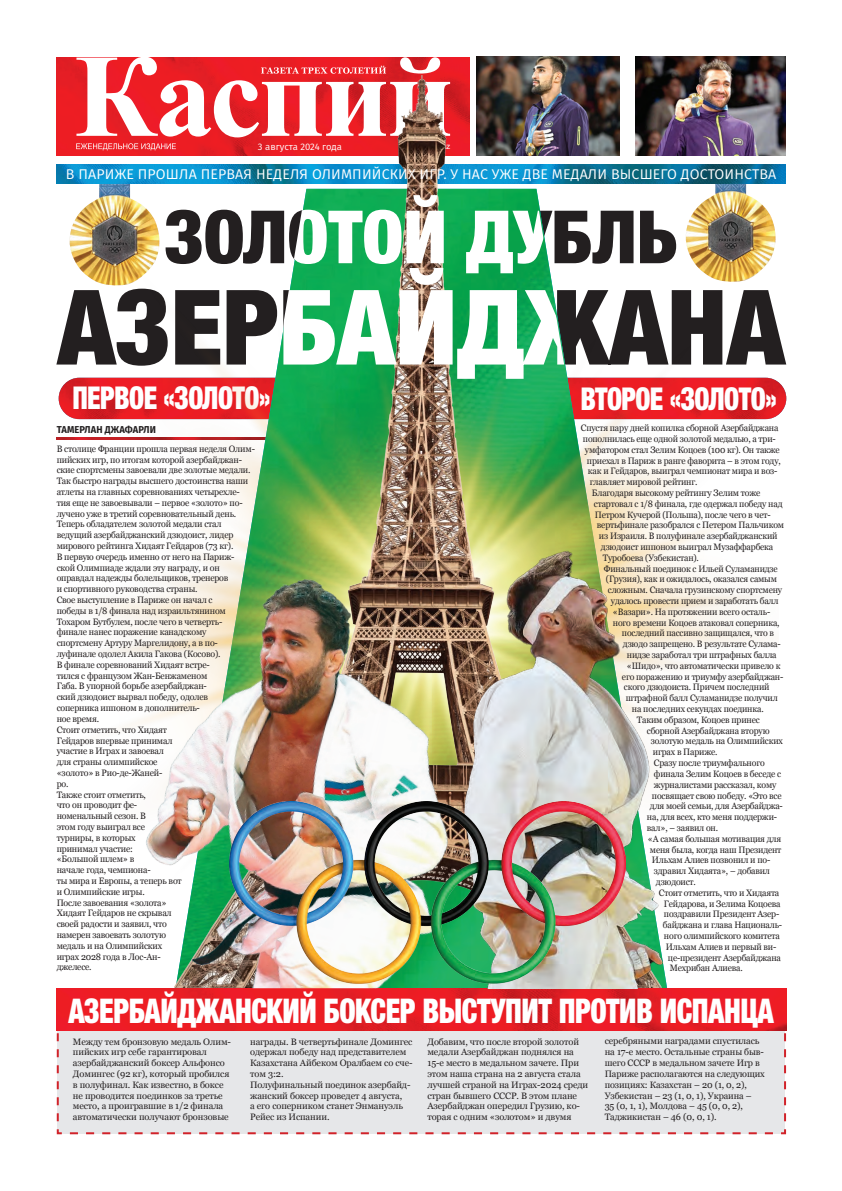
<style>
.page{position:relative;width:842px;height:1191px;background:#fff}
.page>*{position:absolute;margin:0;border:0;box-sizing:border-box;transform-origin:0 0}
.t1{font:800 34.1px "Helvetica Neue Condensed";letter-spacing:-.015em;color:#fff;scale:.86 1}
.t2{font:800 31.5px "Helvetica Neue Condensed";letter-spacing:-.02em;color:#fff;scale:.86 1}
.t3{font:14.1px "Fira Sans";letter-spacing:.01em;color:#fff}
.t4{font:700 10px "Fira Sans";letter-spacing:.01em;color:#231f20;scale:.93 1}
.t5{font:9.5px "Fira Sans";color:#fff}
.t6{font:9.3px "Georgia";letter-spacing:-.02em;color:#231f20;scale:.94 1}
.t7{font:9.3px/10.8px "Georgia";letter-spacing:-.02em;color:#231f20;scale:.95 1}
.t8{font:9.3px/10.8px "Georgia";letter-spacing:-.02em;color:#231f20}
</style>
<div class="page">
<svg style="left:56px;top:329px;width:730px;height:36px"></svg>
<img style="left:684px;top:183px;width:94px;height:91px">
<img style="left:67px;top:183px;width:95px;height:91px">
<img style="left:57px;top:437px;width:8px;height:2px">
<img style="left:778px;top:382px;width:8px;height:33px">
<img style="left:59px;top:383px;width:6px;height:30px">
<img style="left:57px;top:58px;width:412px;height:97px">
<svg style="left:76px;top:143px;width:93px;height:7px"></svg>
<svg style="left:76px;top:57px;width:374px;height:80px"></svg>
<img style="left:57px;top:164px;width:729px;height:19px">
<img style="left:65px;top:274px;width:713px;height:371px">
<img style="left:169px;top:76px;width:505px;height:497px">
<svg style="left:166px;top:195px;width:510px;height:73px"></svg>
<svg style="left:151px;top:268px;width:538px;height:111px"></svg>
<div style="left:56px;top:988px;width:731px;height:147px;background:#e6e7e9"></div>
<img style="left:57px;top:988px;width:729px;height:42px">
<img style="left:459px;top:514px;width:253px;height:474px">
<img style="left:65px;top:573px;width:448px;height:415px">
<img style="left:229px;top:801px;width:396px;height:190px">
<img style="left:635px;top:57px;width:150px;height:98px">
<img style="left:477px;top:57px;width:143px;height:98px">
<p class="t5" style="left:258px;top:139px;width:85px">3 августа 2024 года</p>
<h3 class="t3" style="left:66px;top:163px;width:712px">В ПАРИЖЕ ПРОШЛА ПЕРВАЯ НЕДЕЛЯ ОЛИМПИЙСКИХ ИГР. У НАС УЖЕ ДВЕ МЕДАЛИ ВЫСШЕГО ДОСТОИНСТВА</h3>
<h2 class="t2" style="left:72px;top:372px;width:232px">ПЕРВОЕ «ЗОЛОТО»</h2>
<h2 class="t2" style="left:580px;top:373px;width:230px">ВТОРОЕ «ЗОЛОТО»</h2>
<p class="t6" style="left:581px;top:423px;width:212px">Спустя пару дней копилка сборной Азербайджана</p>
<p class="t6" style="left:583px;top:433px;width:207px">пополнилась еще одной золотой медалью, а три-</p>
<p class="t6" style="left:585px;top:444px;width:209px">умфатором стал Зелим Коцоев (100 кг). Он также</p>
<p class="t6" style="left:587px;top:455px;width:208px">приехал в Париж в ранге фаворита – в этом году,</p>
<p class="t6" style="left:588px;top:466px;width:203px">как и Гейдаров, выиграл чемпионат мира и воз-</p>
<p class="t6" style="left:590px;top:477px;width:116px">главляет мировой рейтинг.</p>
<p class="t6" style="left:592px;top:487px;width:181px">Благодаря высокому рейтингу Зелим тоже</p>
<p class="t6" style="left:594px;top:498px;width:202px">стартовал с 1/8 финала, где одержал победу над</p>
<p class="t6" style="left:595px;top:509px;width:188px">Петром Кучерой (Польша), после чего в чет-</p>
<p class="t6" style="left:597px;top:520px;width:201px">вертьфинале разобрался с Петером Пальчиком</p>
<p class="t6" style="left:599px;top:531px;width:192px">из Израиля. В полуфинале азербайджанский</p>
<p class="t6" style="left:601px;top:541px;width:185px">дзюдоист иппоном выиграл Музаффарбека</p>
<p class="t6" style="left:603px;top:552px;width:104px">Туробоева (Узбекистан).</p>
<p class="t6" style="left:604px;top:563px;width:186px">Финальный поединок с Ильей Суламанидзе</p>
<p class="t6" style="left:606px;top:574px;width:183px">(Грузия), как и ожидалось, оказался самым</p>
<p class="t6" style="left:608px;top:585px;width:187px">сложным. Сначала грузинскому спортсмену</p>
<p class="t6" style="left:611px;top:595px;width:180px">удалось провести прием и заработать балл</p>
<p class="t6" style="left:613px;top:606px;width:169px">«Вазари». На протяжении всего осталь-</p>
<p class="t6" style="left:613px;top:617px;width:179px">ного времени Коцоев атаковал соперника,</p>
<p class="t6" style="left:622px;top:628px;width:163px">последний пассивно защищался, что в</p>
<p class="t6" style="left:623px;top:639px;width:169px">дзюдо запрещено. В результате Сулама-</p>
<p class="t6" style="left:627px;top:649px;width:161px">нидзе заработал три штрафных балла</p>
<p class="t6" style="left:627px;top:660px;width:165px">«Шидо», что автоматически привело к</p>
<p class="t6" style="left:622px;top:671px;width:173px">его поражению и триумфу азербайджан-</p>
<p class="t6" style="left:624px;top:682px;width:156px">ского дзюдоиста. Причем последний</p>
<p class="t6" style="left:626px;top:693px;width:163px">штрафной балл Суламанидзе получил</p>
<p class="t6" style="left:632px;top:703px;width:142px">на последних секундах поединка.</p>
<p class="t6" style="left:637px;top:714px;width:132px">Таким образом, Коцоев принес</p>
<p class="t6" style="left:647px;top:725px;width:132px">сборной Азербайджана вторую</p>
<p class="t6" style="left:651px;top:736px;width:142px">золотую медаль на Олимпийских</p>
<p class="t6" style="left:653px;top:746px;width:70px">играх в Париже.</p>
<p class="t6" style="left:654px;top:757px;width:119px">Сразу после триумфального</p>
<p class="t6" style="left:654px;top:768px;width:137px">финала Зелим Коцоев в беседе с</p>
<p class="t6" style="left:654px;top:779px;width:132px">журналистами рассказал, кому</p>
<p class="t6" style="left:652px;top:790px;width:139px">посвящает свою победу. «Это все</p>
<p class="t6" style="left:650px;top:800px;width:143px">для моей семьи, для Азербайджа-</p>
<p class="t6" style="left:647px;top:811px;width:140px">на, для всех, кто меня поддержи-</p>
<p class="t6" style="left:647px;top:822px;width:77px">вал», – заявил он.</p>
<p class="t6" style="left:648px;top:833px;width:143px">«А самая большая мотивация для</p>
<p class="t6" style="left:650px;top:844px;width:141px">меня была, когда наш Президент</p>
<p class="t6" style="left:652px;top:854px;width:127px">Ильхам Алиев позвонил и по-</p>
<p class="t6" style="left:654px;top:865px;width:125px">здравил Хидаята», – добавил</p>
<p class="t6" style="left:656px;top:876px;width:44px">дзюдоист.</p>
<p class="t6" style="left:659px;top:887px;width:130px">Стоит отметить, что и Хидаята</p>
<p class="t6" style="left:664px;top:898px;width:126px">Гейдарова, и Зелима Коцоева</p>
<p class="t6" style="left:664px;top:908px;width:124px">поздравили Президент Азер-</p>
<p class="t6" style="left:663px;top:919px;width:128px">байджана и глава Националь-</p>
<p class="t6" style="left:664px;top:930px;width:125px">ного олимпийского комитета</p>
<p class="t6" style="left:666px;top:941px;width:119px">Ильхам Алиев и первый ви-</p>
<p class="t6" style="left:668px;top:952px;width:122px">це-президент Азербайджана</p>
<p class="t6" style="left:670px;top:962px;width:79px">Мехрибан Алиева.</p>
<p class="t4" style="left:57px;top:421px;width:108px">ТАМЕРЛАН ДЖАФАРЛИ</p>
<p class="t7" style="left:57px;top:443px;width:210px">В столице Франции прошла первая неделя Олим&shy;пийских игр, по итогам которой азербайджан&shy;ские спортсмены завоевали две золотые медали.<br>Так быстро награды высшего достоинства наши атлеты на главных соревнованиях четырехле&shy;тия еще не завоевывали – первое «золото» по&shy;лучено уже в третий соревновательный день.<br>Теперь обладателем золотой медали стал ведущий азербайджанский дзюдоист, лидер мирового рейтинга Хидаят Гейдаров (73 кг).<br>В первую очередь именно от него на Париж&shy;ской Олимпиаде ждали эту награду, и он оправдал надежды болельщиков, тренеров<br>и спортивного руководства страны.<br>Свое выступление в Париже он начал с<br>победы в 1/8 финала над израильтянином<br>Тохаром Бутбулем, после чего в четверть&shy;финале нанес поражение канадскому<br>спортсмену Артуру Маргелидону, а в по&shy;луфинале одолел Акила Гакова (Косово).<br>В финале соревнований Хидаят встре-<br>тился с французом Жан-Бенжаменом<br>Габа. В упорной борьбе азербайджан-<br>ский дзюдоист вырвал победу, одолев<br>соперника иппоном в дополнитель-<br>ное время.<br>Стоит отметить, что Хидаят<br>Гейдаров впервые принимал<br>участие в Играх и завоевал<br>для страны олимпийское<br>«золото» в Рио-де-Жаней-<br>ро.<br>Также стоит отметить,<br>что он проводит фе-<br>номенальный сезон. В<br>этом году выиграл все<br>турниры, в которых<br>принимал участие:<br>«Большой шлем» в<br>начале года, чемпиона-<br>ты мира и Европы, а теперь вот<br>и Олимпийские игры.<br>После завоевания «золота»<br>Хидаят Гейдаров не скрывал<br>своей радости и заявил, что<br>намерен завоевать золотую<br>медаль и на Олимпийских<br>играх 2028 года в Лос-Ан-<br>джелесе.</p>
<h1 class="t1" style="left:68px;top:982px;width:822px">АЗЕРБАЙДЖАНСКИЙ БОКСЕР ВЫСТУПИТ ПРОТИВ ИСПАНЦА</h1>
<p class="t8" style="left:73px;top:1035px;width:160px">Между тем бронзовую медаль Олим&shy;пийских игр себе гарантировал азербайджанский боксер Альфонсо Домингес (92 кг), который пробился в полуфинал. Как известно, в боксе не проводится поединков за третье место, а проигравшие в 1/2 финала автоматически получают бронзовые</p>
<p class="t8" style="left:250px;top:1035px;width:164px">награды. В четвертьфинале Домингес одержал победу над представителем<br>Казахстана Айбеком Оралбаем со сче&shy;том 3:2.<br>Полуфинальный поединок азербайд&shy;жанский боксер проведет 4 августа,<br>а его соперником станет Энмануэль<br>Рейес из Испании.</p>
<p class="t8" style="left:427px;top:1035px;width:162px">Добавим, что после второй золотой медали Азербайджан поднялся на 15-е место в медальном зачете. При этом наша страна на 2 августа стала лучшей страной на Играх-2024 среди стран бывшего СССР. В этом плане Азербайджан опередил Грузию, ко&shy;торая с одним «золотом» и двумя</p>
<p class="t8" style="left:605px;top:1035px;width:162px">серебряными наградами спустилась на 17-е место. Остальные страны быв&shy;шего СССР в медальном зачете Игр в Париже располагаются на следующих позициях: Казахстан – 20 (1, 0, 2), Узбекистан – 23 (1, 0, 1), Украина –<br>35 (0, 1, 1), Молдова – 45 (0, 0, 2), Таджикистан – 46 (0, 0, 1).</p>
</div>
